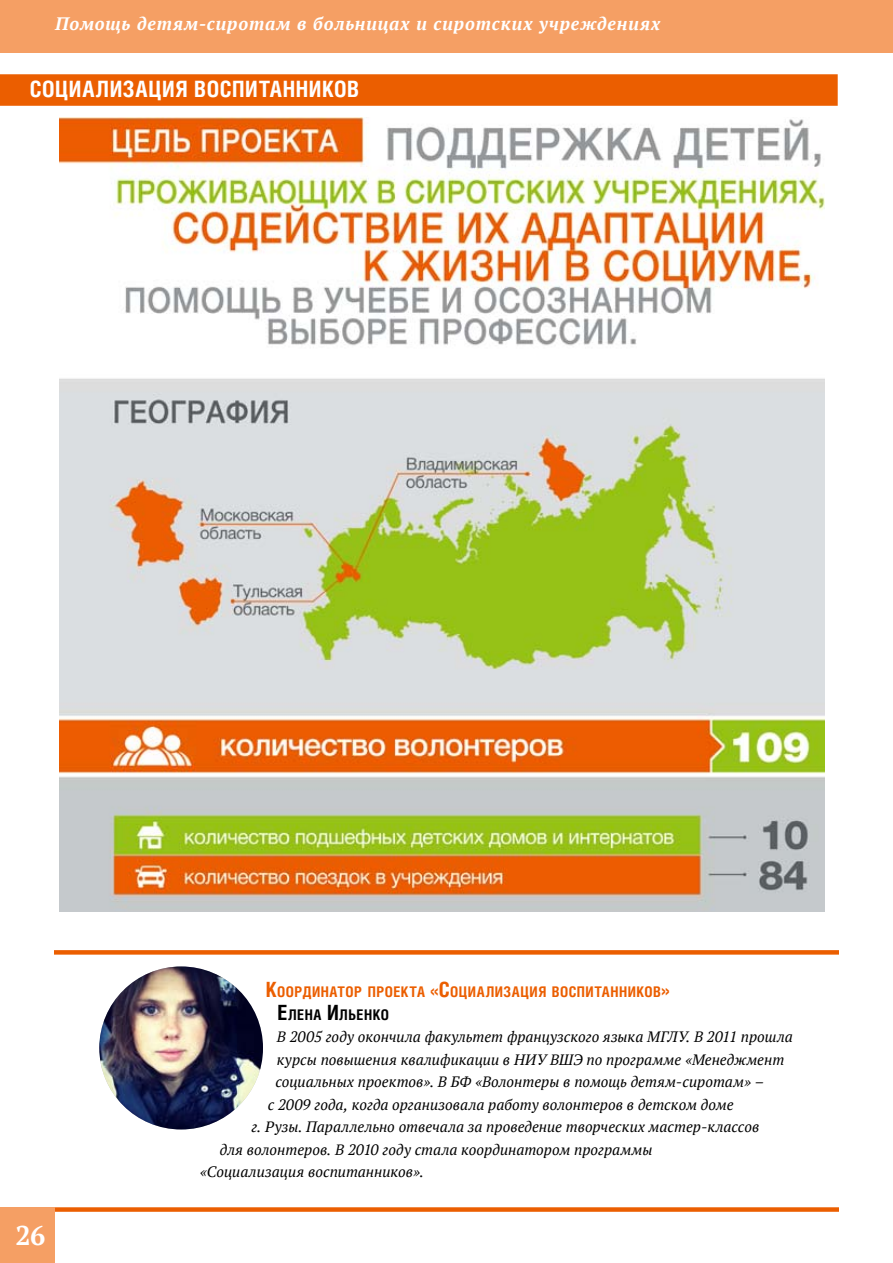
<style>
.page{position:relative;width:893px;height:1263px;background:#fff}
.page>*{position:absolute;margin:0;border:0;box-sizing:border-box;transform-origin:0 0}
.t1{font:700 27px "PT Serif";color:#fff}
.t2{font:700 22.5px "Helios Cond";letter-spacing:.025em;color:#fff}
.t3{font:italic 700 18px "PT Serif";letter-spacing:.045em;color:#fff}
.t4{font:italic 15px "PT Serif";color:#000}
.t5{font:700 14.7px/22.5px "Helios Cond";letter-spacing:.035em;color:#eb5e00}
.s1{font-size:21px}
.s2{font-size:21px;color:#000}
.s3{color:#000}
</style>
<div class="page">
<div style="left:0;top:0;width:893px;height:52px;background:#f59f64"></div>
<div style="left:0;top:74px;width:838px;height:32px;background:#eb5e00"></div>
<img style="left:60px;top:117px;width:764px;height:795px">
<img style="left:99px;top:966px;width:164px;height:163px;border-radius:82px">
<div style="left:54px;top:950px;width:785px;height:5px;background:#eb5e00"></div>
<div style="left:54px;top:1207px;width:785px;height:5px;background:#eb5e00"></div>
<div style="left:0;top:1207px;width:54px;height:56px;background:#f59f64"></div>
<p class="t3" style="left:55px;top:11px;width:607px">Помощь детям-сиротам в больницах и сиротских учреждениях</p>
<h2 class="t2" style="left:30px;top:76px;width:331px">социализация воспитанников</h2>
<h1 class="t1" style="left:15px;top:1217px;width:32px">26</h1>
<p class="t5" style="left:278px;top:980px;width:393px;text-indent:-12px"><span class="s1">К</span>оординатор проекта <span class="s1">«С</span>оциализация воспитанников<span class="s1">»<br></span><span class="s2">Е</span><span class="s3">лена</span> <span class="s2">И</span><span class="s3">льенко</span></p>
<p class="t4" style="left:277px;top:1027px;width:517px">В 2005 году окончила факультет французского языка МГЛУ. В 2011 прошла</p>
<p class="t4" style="left:277px;top:1050px;width:509px">курсы повышения квалификации в НИУ ВШЭ по программе «Менеджмент</p>
<p class="t4" style="left:275px;top:1072px;width:490px">социальных проектов». В БФ «Волонтеры в помощь детям-сиротам» –</p>
<p class="t4" style="left:268px;top:1095px;width:467px">с 2009 года, когда организовала работу волонтеров в детском доме</p>
<p class="t4" style="left:251px;top:1117px;width:509px">г. Рузы. Параллельно отвечала за проведение творческих мастер-классов</p>
<p class="t4" style="left:220px;top:1140px;width:434px">для волонтеров. В 2010 году стала координатором программы</p>
<p class="t4" style="left:200px;top:1162px;width:225px">«Социализация воспитанников».</p>
</div>
